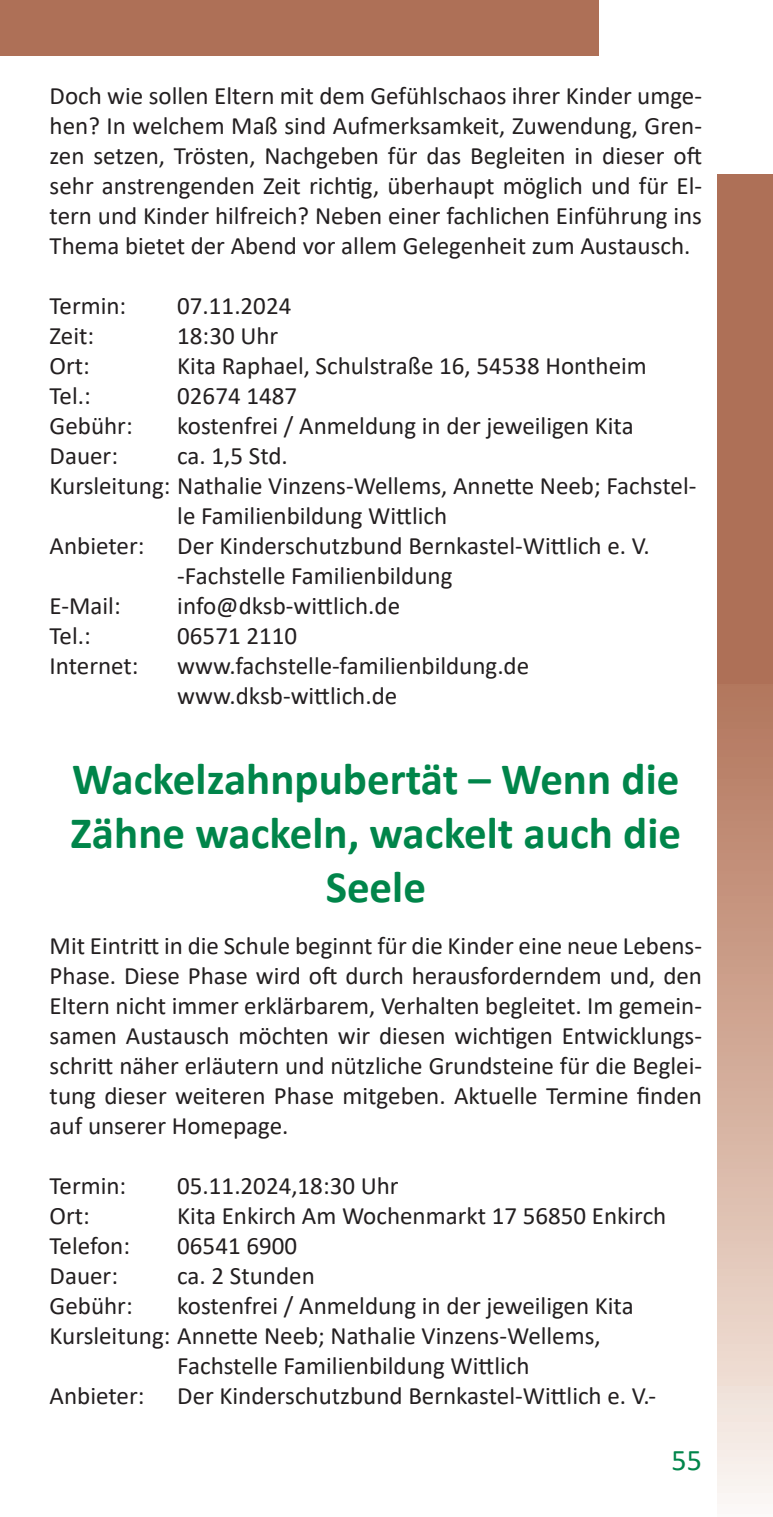
<style>
.page{position:relative;width:773px;height:1517px;background:#fff}
.page>*{position:absolute;margin:0;border:0;box-sizing:border-box;transform-origin:0 0}
.t1{font:700 45px/54px "Calibri";color:#00854a;text-align:center}
.t2{font:30px "Calibri";color:#00854a}
.t3{font:25px/30px "Calibri";color:#231f20;text-align:justify}
</style>
<div class="page">
<div style="left:0;top:0;width:772px;height:1517px;background:#ae7057"></div>
<div style="left:0;top:57px;width:716px;height:1460px;background:#fff"></div>
<div style="left:716px;top:684px;width:56px;height:833px;background:linear-gradient(to bottom,#b27357,#faf3ed)"></div>
<div style="left:599px;top:0;width:173px;height:174px;background:#fff"></div>
<p class="t3" style="left:50px;top:80px;width:653px">Doch wie sollen Eltern mit dem Gefühlschaos ihrer Kinder umge&shy;hen? In welchem Maß sind Aufmerksamkeit, Zuwendung, Gren&shy;zen setzen, Trösten, Nachgeben für das Begleiten in dieser oft sehr anstrengenden Zeit richtig, überhaupt möglich und für El&shy;tern und Kinder hilfreich? Neben einer fachlichen Einführung ins Thema bietet der Abend vor allem Gelegenheit zum Austausch.</p>
<p class="t3" style="left:50px;top:290px;width:78px">Termin:</p>
<p class="t3" style="left:177px;top:290px;width:115px">07.11.2024</p>
<p class="t3" style="left:50px;top:320px;width:46px">Zeit:</p>
<p class="t3" style="left:177px;top:320px;width:102px">18:30 Uhr</p>
<p class="t3" style="left:50px;top:350px;width:42px">Ort:</p>
<p class="t3" style="left:177px;top:350px;width:471px">Kita Raphael, Schulstraße 16, 54538 Hontheim</p>
<p class="t3" style="left:50px;top:380px;width:43px">Tel.:</p>
<p class="t3" style="left:177px;top:380px;width:121px">02674 1487</p>
<p class="t3" style="left:50px;top:410px;width:85px">Gebühr:</p>
<p class="t3" style="left:177px;top:410px;width:458px">kostenfrei / Anmeldung in der jeweiligen Kita</p>
<p class="t3" style="left:50px;top:440px;width:70px">Dauer:</p>
<p class="t3" style="left:177px;top:440px;width:112px">ca. 1,5 Std.</p>
<p class="t3" style="left:50px;top:470px;width:648px">Kursleitung: Nathalie Vinzens-Wellems, Annette Neeb; Fachstel-</p>
<p class="t3" style="left:177px;top:500px;width:271px">le Familienbildung Wittlich</p>
<p class="t3" style="left:50px;top:530px;width:96px">Anbieter:</p>
<p class="t3" style="left:177px;top:530px;width:474px">Der Kinderschutzbund Bernkastel-Wittlich e. V. -Fachstelle Familienbildung</p>
<p class="t3" style="left:50px;top:590px;width:73px">E-Mail:</p>
<p class="t3" style="left:177px;top:590px;width:224px">info@dksb-wittlich.de</p>
<p class="t3" style="left:50px;top:620px;width:43px">Tel.:</p>
<p class="t3" style="left:177px;top:620px;width:121px">06571 2110</p>
<p class="t3" style="left:50px;top:650px;width:90px">Internet:</p>
<p class="t3" style="left:177px;top:650px;width:353px">www.fachstelle-familienbildung.de www.dksb-wittlich.de</p>
<h1 class="t1" style="left:71px;top:752px;width:612px">Wackelzahnpubertät – Wenn die<br>Zähne wackeln, wackelt auch die<br>Seele</h1>
<p class="t3" style="left:50px;top:930px;width:653px">Mit Eintritt in die Schule beginnt für die Kinder eine neue Lebens-Phase. Diese Phase wird oft durch herausforderndem und, den Eltern nicht immer erklärbarem, Verhalten begleitet. Im gemein&shy;samen Austausch möchten wir diesen wichtigen Entwicklungs&shy;schritt näher erläutern und nützliche Grundsteine für die Beglei&shy;tung dieser weiteren Phase mitgeben. Aktuelle Termine finden auf unserer Homepage.</p>
<p class="t3" style="left:50px;top:1170px;width:78px">Termin:</p>
<p class="t3" style="left:177px;top:1170px;width:223px">05.11.2024,18:30 Uhr</p>
<p class="t3" style="left:50px;top:1200px;width:42px">Ort:</p>
<p class="t3" style="left:177px;top:1200px;width:490px">Kita Enkirch Am Wochenmarkt 17 56850 Enkirch</p>
<p class="t3" style="left:50px;top:1230px;width:82px">Telefon:</p>
<p class="t3" style="left:177px;top:1230px;width:121px">06541 6900</p>
<p class="t3" style="left:50px;top:1260px;width:70px">Dauer:</p>
<p class="t3" style="left:177px;top:1260px;width:139px">ca. 2 Stunden</p>
<p class="t3" style="left:50px;top:1290px;width:85px">Gebühr:</p>
<p class="t3" style="left:177px;top:1290px;width:458px">kostenfrei / Anmeldung in der jeweiligen Kita</p>
<p class="t3" style="left:50px;top:1320px;width:552px">Kursleitung: Annette Neeb; Nathalie Vinzens-Wellems,</p>
<p class="t3" style="left:177px;top:1350px;width:354px">Fachstelle Familienbildung Wittlich</p>
<p class="t3" style="left:50px;top:1380px;width:96px">Anbieter:</p>
<p class="t3" style="left:177px;top:1380px;width:480px">Der Kinderschutzbund Bernkastel-Wittlich e. V.-</p>
<p class="t2" style="left:671px;top:1439px;width:32px">55</p>
</div>
